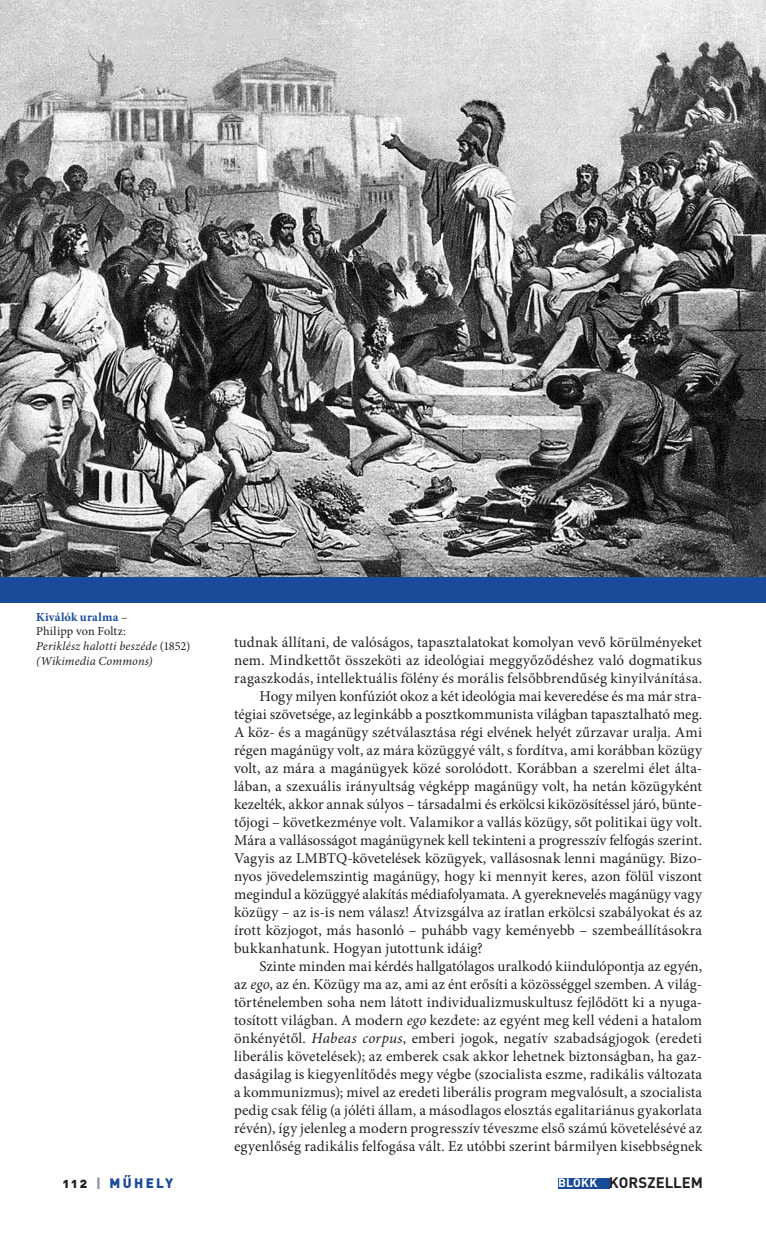
<style>
.page{position:relative;width:766px;height:1234px;background:#fff}
.page>*{position:absolute;margin:0;border:0;box-sizing:border-box;transform-origin:0 0}
._9_-_kenyér_2_---_10_pt{font:15px/18px "Minion Pro";color:#231f20;text-align:justify}
.t1{font:700 15px "DIN Alt PFL";letter-spacing:.045em;color:#231f20}
.t2{font:13.5px "DIN Alt Blk PFL";letter-spacing:.2em;color:#194b9b}
._1000_-_képaláírás{font:12.3px/14.7px "Minion Pro";color:#231f20}
._1000_-_képaláírás-2{font:italic 12.3px "Minion Pro";letter-spacing:.01em;color:#231f20}
.s1{font-weight:700;color:#194b9b}
.s2{font-style:italic}
.s3{color:#231f20}
.s4{color:#939598}
.s5{font-size:12px;color:#fff}
</style>
<div class="page">
<div style="left:558px;top:1177px;width:52px;height:11px;background:#194b9b"></div>
<img style="left:0;top:0;width:765px;height:577px">
<div style="left:0;top:577px;width:765px;height:26px;background:#194b9b"></div>
<p class="_1000_-_képaláírás" style="left:36px;top:609px;width:156px"><span class="s1">Kiválók uralma</span> –<br>Philipp von Foltz:<br><span class="s2">Periklész halotti beszéde</span> (1852)</p>
<p class="_1000_-_képaláírás-2" style="left:36px;top:652px;width:118px">(Wikimedia Commons)</p>
<p class="_9_-_kenyér_2_---_10_pt" style="left:234px;top:633px;width:469px">tudnak állítani, de valóságos, tapasztalatokat komolyan vevő körülményeket nem. Mindkettőt összeköti az ideológiai meggyőződéshez való dogmatikus ragaszkodás, intellektuális fölény és morális felsőbbrendűség kinyilvánítása.</p>
<p class="_9_-_kenyér_2_---_10_pt" style="left:234px;top:687px;width:470px;text-align:left;text-indent:26px">Hogy milyen konfúziót okoz a két ideológia mai keveredése és ma már stra&shy;tégiai szövetsége, az leginkább a posztkommunista világban tapasztalható meg.<br>A köz- és a magánügy szétválasztása régi elvének helyét zűrzavar uralja. Ami régen magánügy volt, az mára közüggyé vált, s fordítva, ami korábban közügy volt, az mára a magánügyek közé sorolódott. Korábban a szerelmi élet álta&shy;lában, a szexuális irányultság végképp magánügy volt, ha netán közügyként kezelték, akkor annak súlyos – társadalmi és erkölcsi kiközösítéssel járó, bünte&shy;tőjogi – következménye volt. Valamikor a vallás közügy, sőt politikai ügy volt.<br>Mára a vallásosságot magánügynek kell tekinteni a progresszív felfogás szerint.<br>Vagyis az LMBTQ-követelések közügyek, vallásosnak lenni magánügy. Bizo&shy;nyos jövedelemszintig magánügy, hogy ki mennyit keres, azon fölül viszont megindul a közüggyé alakítás médiafolyamata. A gyereknevelés magánügy vagy közügy – az is-is nem válasz! Átvizsgálva az íratlan erkölcsi szabályokat és az írott közjogot, más hasonló – puhább vagy keményebb – szembeállításokra bukkanhatunk. Hogyan jutottunk idáig?</p>
<p class="_9_-_kenyér_2_---_10_pt" style="left:234px;top:957px;width:469px;text-indent:26px">Szinte minden mai kérdés hallgatólagos uralkodó kiindulópontja az egyén, az <span class="s2">ego</span>, az én. Közügy ma az, ami az ént erősíti a közösséggel szemben. A világ&shy;történelemben soha nem látott individualizmuskultusz fejlődött ki a nyuga&shy;tosított világban. A modern <span class="s2">ego</span> kezdete: az egyént meg kell védeni a hatalom önkényétől. <span class="s2">Habeas corpus</span>, emberi jogok, negatív szabadságjogok (eredeti liberális követelések); az emberek csak akkor lehetnek biztonságban, ha gaz&shy;daságilag is kiegyenlítődés megy végbe (szocialista eszme, radikális változata a kommunizmus); mivel az eredeti liberális program megvalósult, a szocialista pedig csak félig (a jóléti állam, a másodlagos elosztás egalitariánus gyakorlata révén), így jelenleg a modern progresszív téveszme első számú követelésévé az egyenlőség radikális felfogása vált. Ez utóbbi szerint bármilyen kisebbségnek</p>
<p class="t2" style="left:63px;top:1173px;width:112px"><span class="s3">112</span> <span class="s4">|</span> MŰHELY</p>
<p class="t1" style="left:558px;top:1172px;width:145px"><span class="s5">BLOKK</span> KORSZELLEM</p>
</div>
